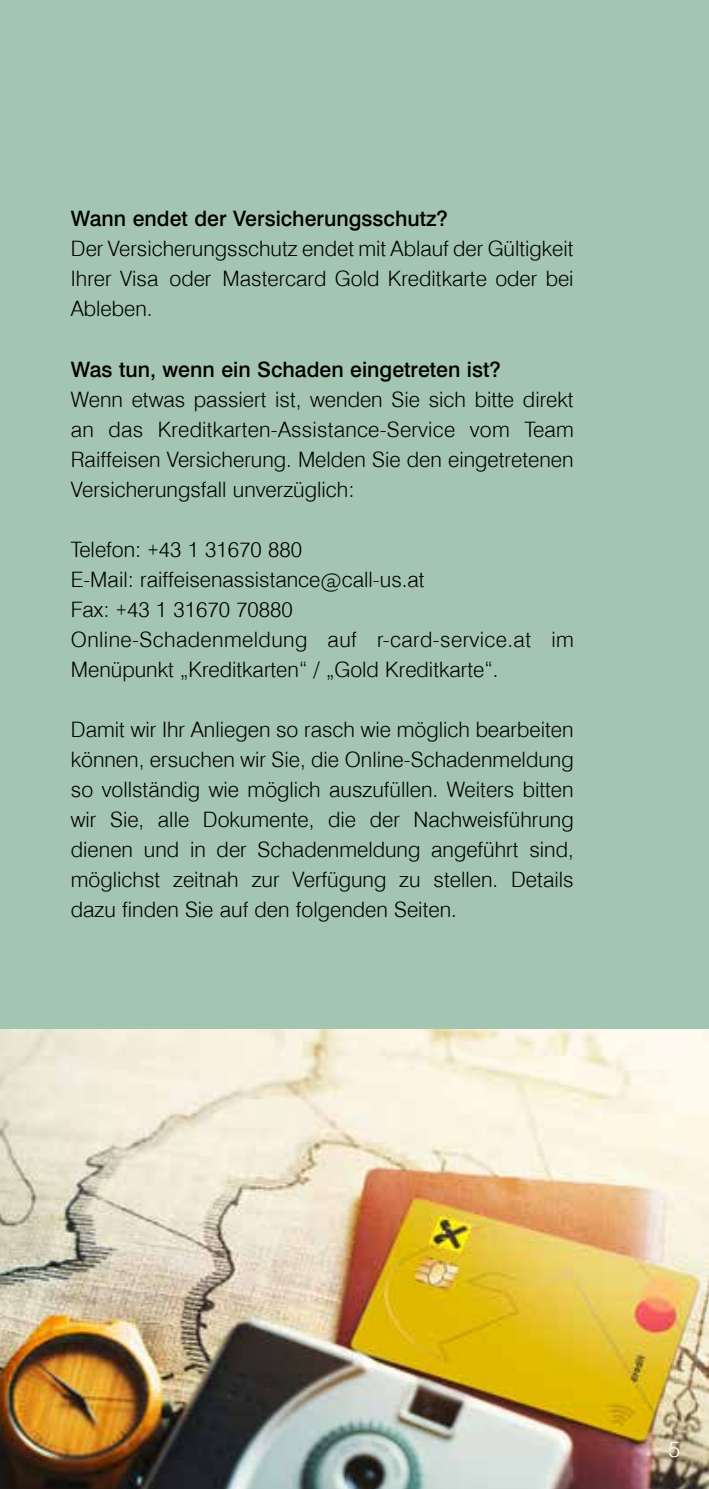
<style>
.page{position:relative;width:709px;height:1489px;background:#fff}
.page>*{position:absolute;margin:0;border:0;box-sizing:border-box;transform-origin:0 0}
.t1{font:300 22.5px "Swiss 721 TL";color:#fff}
.t2{font:300 21.25px/30px "Swiss 721 TL";color:#000;text-align:justify}
.t3{font:500 21.25px "Swiss 721 TL";color:#000}
</style>
<div class="page">
<div style="left:0;top:0;width:709px;height:1488px;background:#a4c5b2"></div>
<img style="left:0;top:1029px;width:709px;height:459px">
<p class="t3" style="left:71px;top:205px;width:378px">Wann endet der Versicherungsschutz?</p>
<p class="t2" style="left:71px;top:233px;width:504px">Der Versicherungsschutz endet mit Ablauf der Gültigkeit Ihrer Visa oder Mastercard Gold Kreditkarte oder bei Ableben.</p>
<p class="t3" style="left:71px;top:355px;width:431px">Was tun, wenn ein Schaden eingetreten ist?</p>
<p class="t2" style="left:71px;top:383px;width:504px">Wenn etwas passiert ist, wenden Sie sich bitte direkt an das Kreditkarten-Assistance-Service vom Team Raiffeisen Versicherung. Melden Sie den eingetretenen Versicherungsfall unverzüglich:</p>
<p class="t2" style="left:71px;top:533px;width:504px;text-align:left">Telefon: +43 1 31670 880<br>E-Mail: raiffeisenassistance@call-us.at<br>Fax: +43 1 31670 70880<br>Online-Schadenmeldung auf r-card-service.at im Menüpunkt „Kreditkarten“ / „Gold Kreditkarte“.</p>
<p class="t2" style="left:71px;top:713px;width:504px">Damit wir Ihr Anliegen so rasch wie möglich bearbeiten können, ersuchen wir Sie, die Online-Schadenmeldung so vollständig wie möglich auszufüllen. Weiters bitten wir Sie, alle Dokumente, die der Nachweisführung dienen und in der Schadenmeldung angeführt sind, möglichst zeitnah zur Verfügung zu stellen. Details dazu finden Sie auf den folgenden Seiten.</p>
<p class="t1" style="left:668px;top:1434px;width:13px">5</p>
</div>
